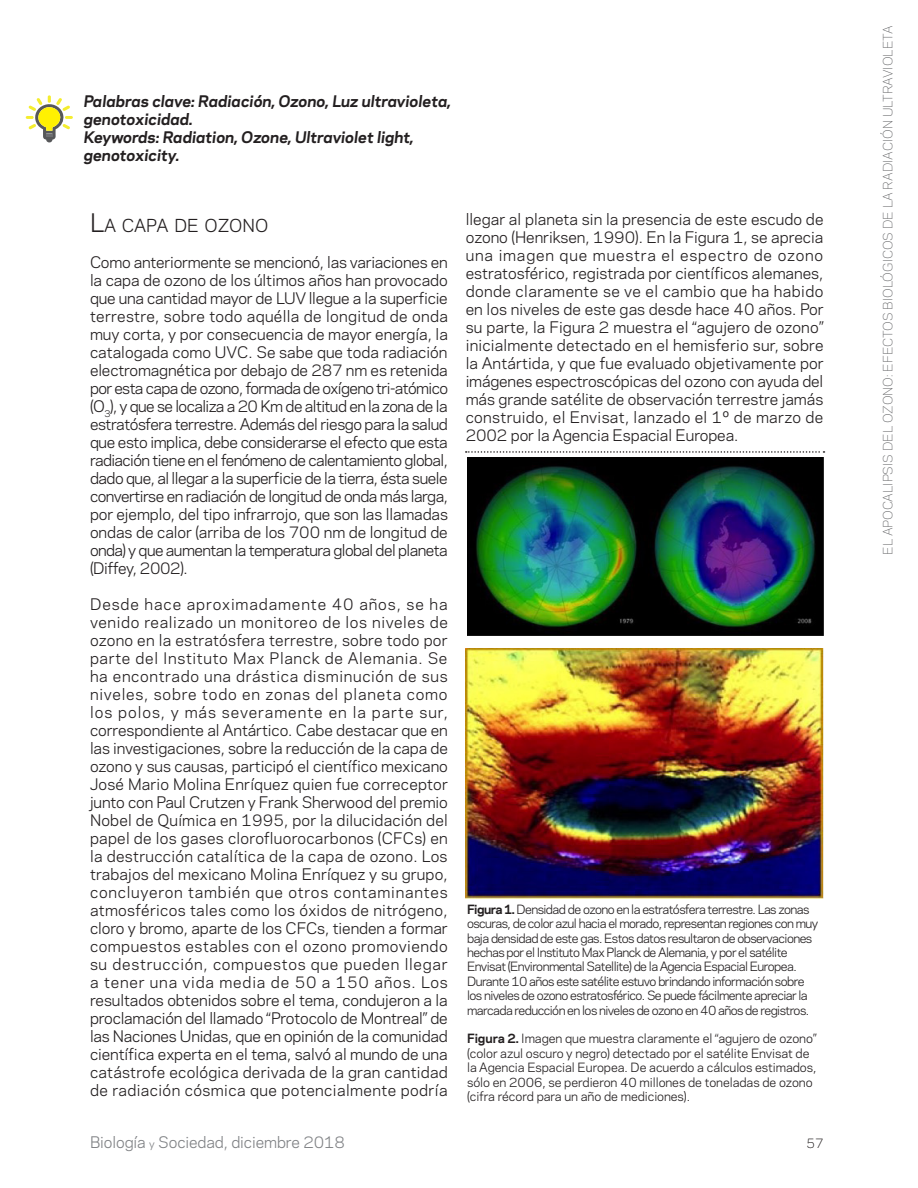
<style>
.page{position:relative;width:918px;height:1188px;background:#fff}
.page>*{position:absolute;margin:0;border:0;box-sizing:border-box;transform-origin:0 0}
.t1{font:16.8px "Galaxie Polaris";color:#231f20}
.t2{font:15px/18px "Galaxie Polaris";letter-spacing:-.005em;color:#231f20;text-align:justify}
.clave{font:italic 700 15px/18px "Galaxie Polaris";letter-spacing:-.005em;color:#231f20}
.t3{font:15px "Galaxie Polaris";letter-spacing:-.005em;color:#808285}
.t4{font:300 12.15px "Galaxie Polaris";color:#231f20}
.piede_foto{font:12px/14.4px "Galaxie Polaris";letter-spacing:-.045em;color:#231f20}
.piede_foto-2{font:12px/14.4px "Galaxie Polaris";letter-spacing:-.005em;color:#231f20}
.t5{font:300 12px "Galaxie Polaris";color:#57585a}
.s1{font-size:24px}
.s2{font-weight:700}
.s3{font-size:10.5px}
</style>
<div class="page">
<img style="left:467px;top:457px;width:357px;height:178px">
<img style="left:466px;top:649px;width:358px;height:249px">
<svg style="left:26px;top:95px;width:47px;height:47px"></svg>
<svg style="left:466px;top:451px;width:359px;height:2px"></svg>
<p class="clave" style="left:84px;top:92px;width:369px">Palabras clave: Radiación, Ozono, Luz ultravioleta, genotoxicidad.</p>
<p class="clave" style="left:84px;top:128px;width:332px">Keywords: Radiation, Ozone, Ultraviolet light, genotoxicity.</p>
<p class="t1" style="left:90px;top:213px;width:180px"><span class="s1">L</span>A CAPA DE OZONO</p>
<p class="t2" style="left:90px;top:252px;width:360px">Como anteriormente se mencionó, las variaciones en la capa de ozono de los últimos años han provocado que una cantidad mayor de LUV llegue a la superficie terrestre, sobre todo aquélla de longitud de onda muy corta, y por consecuencia de mayor energía, la catalogada como UVC. Se sabe que toda radiación electromagnética por debajo de 287 nm es retenida por esta capa de ozono, formada de oxígeno tri-atómico (O<sub>3</sub>), y que se localiza a 20 Km de altitud en la zona de la estratósfera terrestre. Además del riesgo para la salud que esto implica, debe considerarse el efecto que esta radiación tiene en el fenómeno de calentamiento global, dado que, al llegar a la superficie de la tierra, ésta suele convertirse en radiación de longitud de onda más larga, por ejemplo, del tipo infrarrojo, que son las llamadas ondas de calor (arriba de los 700 nm de longitud de onda) y que aumentan la temperatura global del planeta (Diffey, 2002).</p>
<p class="t2" style="left:90px;top:594px;width:359px">Desde hace aproximadamente 40 años, se ha venido realizado un monitoreo de los niveles de ozono en la estratósfera terrestre, sobre todo por parte del Instituto Max Planck de Alemania. Se ha encontrado una drástica disminución de sus niveles, sobre todo en zonas del planeta como los polos, y más severamente en la parte sur, correspondiente al Antártico. Cabe destacar que en las investigaciones, sobre la reducción de la capa de ozono y sus causas, participó el científico mexicano José Mario Molina Enríquez quien fue correceptor junto con Paul Crutzen y Frank Sherwood del premio Nobel de Química en 1995, por la dilucidación del papel de los gases clorofluorocarbonos (CFCs) en la destrucción catalítica de la capa de ozono. Los trabajos del mexicano Molina Enríquez y su grupo, concluyeron también que otros contaminantes atmosféricos tales como los óxidos de nitrógeno, cloro y bromo, aparte de los CFCs, tienden a formar compuestos estables con el ozono promoviendo su destrucción, compuestos que pueden llegar a tener una vida media de 50 a 150 años. Los resultados obtenidos sobre el tema, condujeron a la proclamación del llamado “Protocolo de Montreal” de las Naciones Unidas, que en opinión de la comunidad científica experta en el tema, salvó al mundo de una catástrofe ecológica derivada de la gran cantidad de radiación cósmica que potencialmente podría</p>
<p class="t2" style="left:466px;top:209px;width:360px">llegar al planeta sin la presencia de este escudo de ozono (Henriksen, 1990). En la Figura 1, se aprecia una imagen que muestra el espectro de ozono estratosférico, registrada por científicos alemanes, donde claramente se ve el cambio que ha habido en los niveles de este gas desde hace 40 años. Por su parte, la Figura 2 muestra el “agujero de ozono” inicialmente detectado en el hemisferio sur, sobre la Antártida, y que fue evaluado objetivamente por imágenes espectroscópicas del ozono con ayuda del más grande satélite de observación terrestre jamás construido, el Envisat, lanzado el 1º de marzo de 2002 por la Agencia Espacial Europea.</p>
<p class="piede_foto" style="left:467px;top:901px;width:353px"><span class="s2">Figura 1.</span> Densidad de ozono en la estratósfera terrestre. Las zonas oscuras, de color azul hacia el morado, representan regiones con muy baja densidad de este gas. Estos datos resultaron de observaciones hechas por el Instituto Max Planck de Alemania, y por el satélite Envisat (Environmental Satellite) de la Agencia Espacial Europea.<br>Durante 10 años este satélite estuvo brindando información sobre los niveles de ozono estratosférico. Se puede fácilmente apreciar la marcada reducción en los niveles de ozono en 40 años de registros.</p>
<p class="piede_foto-2" style="left:467px;top:1031px;width:351px"><span class="s2">Figura 2.</span> Imagen que muestra claramente el “agujero de ozono” (color azul oscuro y negro) detectado por el satélite Envisat de la Agencia Espacial Europea. De acuerdo a cálculos estimados, sólo en 2006, se perdieron 40 millones de toneladas de ozono (cifra récord para un año de mediciones).</p>
<p class="t3" style="left:90px;top:1131px;width:257px">Biología <span class="s3">y</span> Sociedad, diciembre 2018</p>
<p class="t4" style="left:807px;top:1134px;width:18px">57</p>
<p class="t5" style="left:879px;top:555px;width:531px;rotate:-90deg">EL APOCALIPSIS DEL OZONO: EFECTOS BIOLÓGICOS DE LA RADIACIÓN ULTRAVIOLETA</p>
</div>
